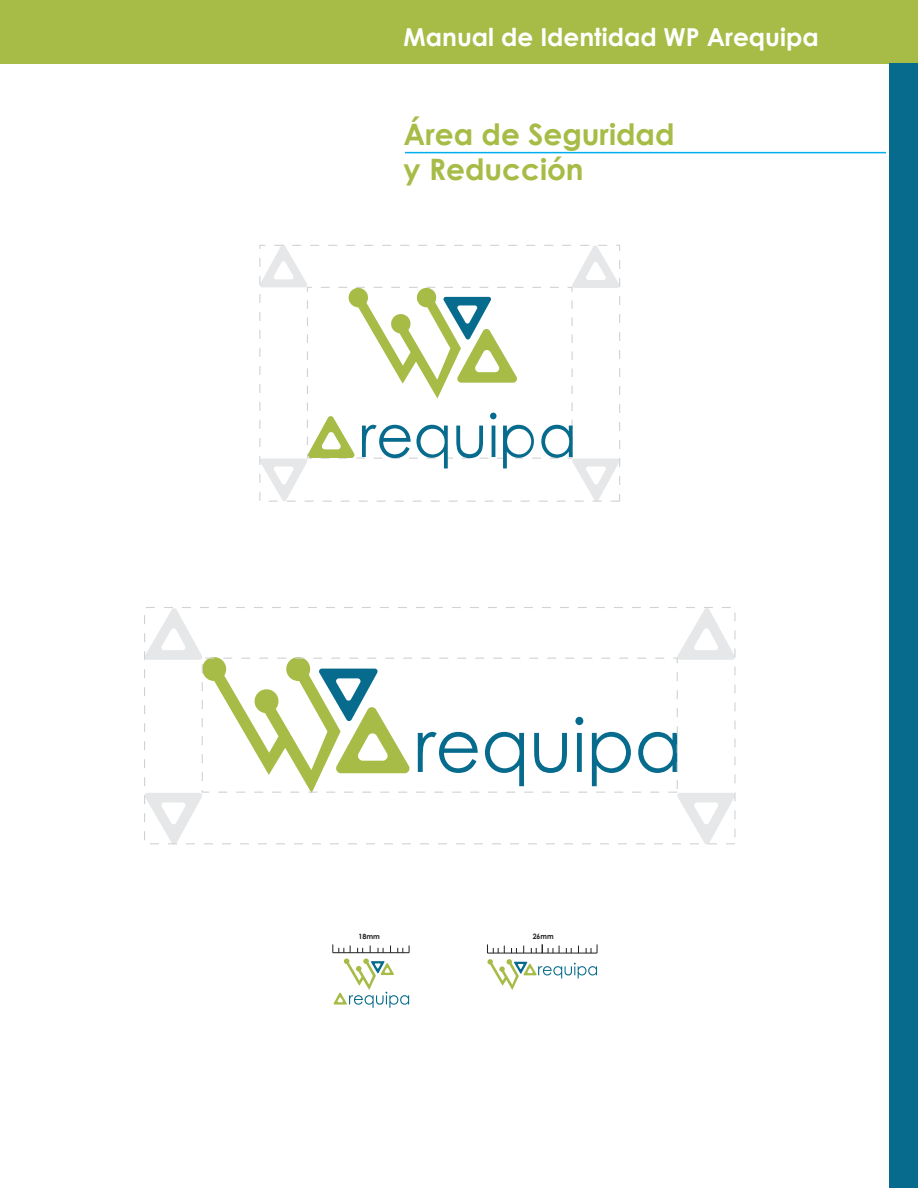
<style>
.page{position:relative;width:918px;height:1188px;background:#fff}
.page>*{position:absolute;margin:0;border:0;box-sizing:border-box;transform-origin:0 0}
.t1{font:700 29.55px/35.4px "Century Gothic";color:#a6bc46}
.t2{font:700 24.75px "Century Gothic";color:#fff}
.t3{font:700 7.5px "Century Gothic";color:#231f20;scale:.93 1}
.t4{font:700 7.2px "Century Gothic";color:#231f20}
</style>
<div class="page">
<svg style="left:418px;top:732px;width:60px;height:41px"></svg>
<svg style="left:485px;top:732px;width:39px;height:54px"></svg>
<svg style="left:534px;top:733px;width:33px;height:40px"></svg>
<svg style="left:575px;top:717px;width:8px;height:55px"></svg>
<svg style="left:592px;top:732px;width:39px;height:54px"></svg>
<svg style="left:638px;top:732px;width:38px;height:41px"></svg>
<svg style="left:487px;top:959px;width:110px;height:31px"></svg>
<div style="left:0;top:0;width:918px;height:63px;background:#a6bc46"></div>
<hr style="left:405px;top:152px;width:481px;height:1px;background:#00aeef">
<div style="left:890px;top:63px;width:28px;height:1125px;background:#076b8e"></div>
<svg style="left:677px;top:793px;width:58px;height:52px"></svg>
<svg style="left:677px;top:609px;width:57px;height:51px"></svg>
<svg style="left:146px;top:609px;width:265px;height:236px"></svg>
<div style="left:202px;top:658px;width:476px;height:135px;border:1px dashed #d1d2d4"></div>
<div style="left:144px;top:607px;width:592px;height:237px;border:1px dashed #d1d2d4"></div>
<svg style="left:332px;top:944px;width:78px;height:64px"></svg>
<svg style="left:487px;top:944px;width:18px;height:9px"></svg>
<svg style="left:511px;top:948px;width:6px;height:5px"></svg>
<svg style="left:531px;top:944px;width:29px;height:9px"></svg>
<svg style="left:566px;top:948px;width:6px;height:5px"></svg>
<svg style="left:586px;top:944px;width:12px;height:9px"></svg>
<hr style="left:487px;top:953px;width:110px;height:1px;background:#231f20">
<svg style="left:259px;top:244px;width:361px;height:258px"></svg>
<p class="t2" style="left:404px;top:18px;width:417px">Manual de Identidad WP Arequipa</p>
<p class="t1" style="left:404px;top:115px;width:272px">Área de Seguridad y Reducción</p>
<p class="t4" style="left:358px;top:931px;width:23px">18mm</p>
<p class="t3" style="left:533px;top:931px;width:24px">26mm</p>
</div>
